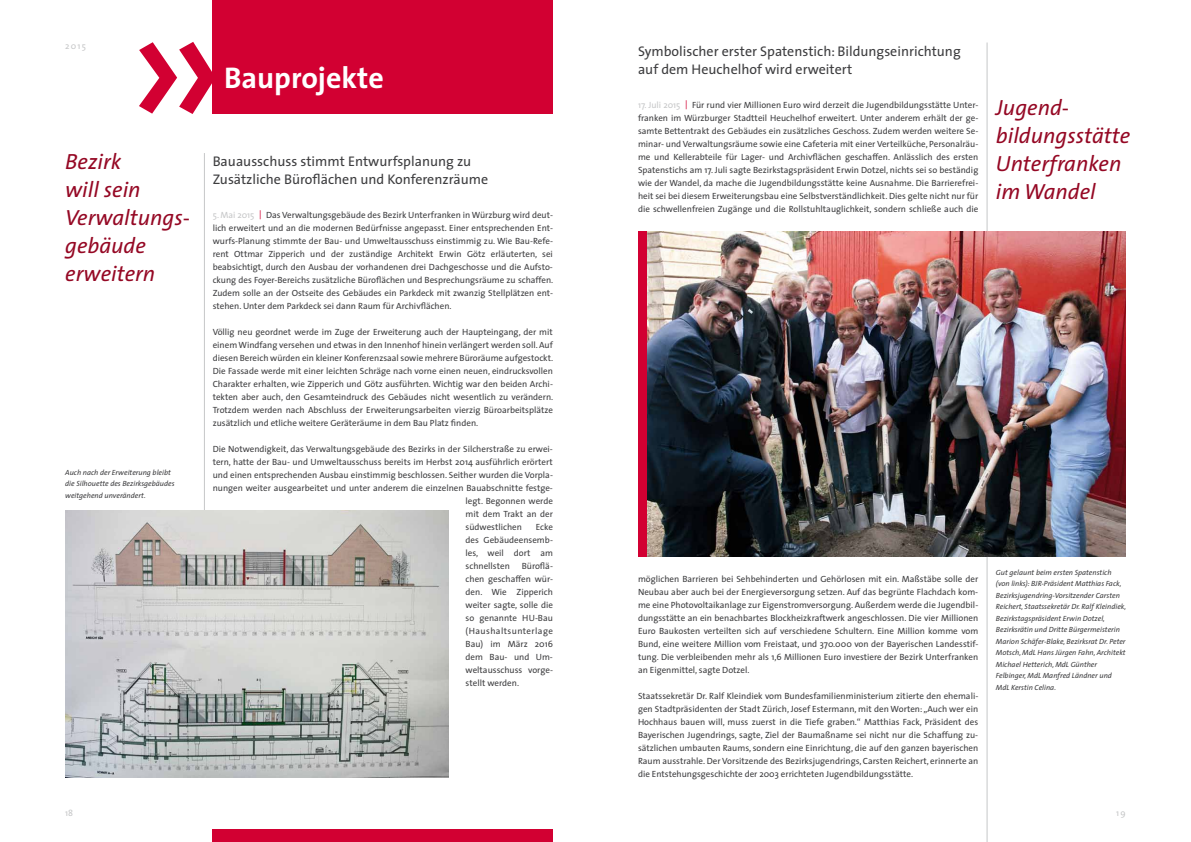
<style>
.page{position:relative;width:1191px;height:842px;background:#fff}
.page>*{position:absolute;margin:0;border:0;box-sizing:border-box;transform-origin:0 0}
.t1{font:700 30px "The Sans";color:#fff}
.t2{font:italic 22px/28px "The Sans";color:#950824}
.t3{font:14px/18px "The Sans";color:#3d3d3f}
.t4{font:9px/13px "The Sans";color:#3d3d3f;text-align:justify}
.t5{font:9px "The Sans";letter-spacing:.14em;color:#c6c7c8}
.t6{font:italic 7.5px/11.5px "The Sans";color:#3d3d3f}
.s1{color:#c6c7c8}
.s2{color:#d20032}
</style>
<div class="page">
<div style="left:213px;top:0;width:340px;height:114px;background:#d20032"></div>
<div style="left:213px;top:829px;width:340px;height:13px;background:#d20032"></div>
<svg style="left:139px;top:42px;width:74px;height:72px"></svg>
<hr style="left:204px;top:153px;width:1px;height:624px;background:#c6c7c8">
<hr style="left:986px;top:43px;width:1px;height:799px;background:#c6c7c8">
<img style="left:65px;top:511px;width:383px;height:266px">
<img style="left:646px;top:231px;width:479px;height:325px">
<div style="left:638px;top:231px;width:8px;height:325px;background:#d20032"></div>
<p class="t5" style="left:65px;top:38px;width:22px">2015</p>
<h2 class="t2" style="left:65px;top:147px;width:126px">Bezirk<br>will sein<br>Verwaltungs&shy;gebäude erweitern</h2>
<p class="t6" style="left:65px;top:466px;width:111px">Auch nach der Erweiterung bleibt die Silhouette des Bezirksgebäudes weitgehend unverändert.</p>
<h1 class="t1" style="left:224px;top:53px;width:161px">Bauprojekte</h1>
<h3 class="t3" style="left:213px;top:152px;width:277px">Bauausschuss stimmt Entwurfsplanung zu<br>Zusätzliche Büroflächen und Konferenzräume</h3>
<p class="t4" style="left:213px;top:208px;width:342px;text-align:left"><span class="s1">5. Mai 2015</span> <span class="s2">|</span> Das Verwaltungsgebäude des Bezirk Unterfranken in Würzburg wird deut&shy;lich erweitert und an die modernen Bedürfnisse angepasst. Einer entsprechenden Ent&shy;wurfs-Planung stimmte der Bau- und Umweltausschuss einstimmig zu. Wie Bau-Refe&shy;rent Ottmar Zipperich und der zuständige Architekt Erwin Götz erläuterten, sei beabsichtigt, durch den Ausbau der vorhandenen drei Dachgeschosse und die Aufsto&shy;ckung des Foyer-Bereichs zusätzliche Büroflächen und Besprechungsräume zu schaffen.<br>Zudem solle an der Ostseite des Gebäudes ein Parkdeck mit zwanzig Stellplätzen ent&shy;stehen. Unter dem Parkdeck sei dann Raum für Archivflächen.</p>
<p class="t4" style="left:213px;top:325px;width:342px">Völlig neu geordnet werde im Zuge der Erweiterung auch der Haupteingang, der mit einem Windfang versehen und etwas in den Innenhof hinein verlängert werden soll. Auf diesen Bereich würden ein kleiner Konferenzsaal sowie mehrere Büroräume aufgestockt.<br>Die Fassade werde mit einer leichten Schräge nach vorne einen neuen, eindrucksvollen Charakter erhalten, wie Zipperich und Götz ausführten. Wichtig war den beiden Archi&shy;tekten aber auch, den Gesamteindruck des Gebäudes nicht wesentlich zu verändern.<br>Trotzdem werden nach Abschluss der Erweiterungsarbeiten vierzig Büroarbeitsplätze zusätzlich und etliche weitere Geräteräume in dem Bau Platz finden.</p>
<p class="t4" style="left:213px;top:442px;width:342px">Die Notwendigkeit, das Verwaltungsgebäude des Bezirks in der Silcherstraße zu erwei-</p>
<p class="t4" style="left:213px;top:455px;width:342px">tern, hatte der Bau- und Umweltausschuss bereits im Herbst 2014 ausführlich erörtert</p>
<p class="t4" style="left:213px;top:468px;width:342px">und einen entsprechenden Ausbau einstimmig beschlossen. Seither wurden die Vorpla-</p>
<p class="t4" style="left:213px;top:481px;width:342px">nungen weiter ausgearbeitet und unter anderem die einzelnen Bauabschnitte festge-</p>
<p class="t4" style="left:465px;top:494px;width:89px">legt. Begonnen werde</p>
<p class="t4" style="left:465px;top:507px;width:89px">mit dem Trakt an der</p>
<p class="t4" style="left:465px;top:520px;width:58px">südwestlichen</p>
<p class="t4" style="left:465px;top:520px;width:89px;text-indent:70px">Ecke des Gebäudeensemb&shy;les, weil dort am schnellsten</p>
<p class="t4" style="left:465px;top:559px;width:89px;text-indent:56px">Büroflä&shy;chen geschaffen wür&shy;den. Wie Zipperich weiter sagte, solle die so genannte HU-Bau (Haushaltsunterlage Bau) im März 2016 dem Bau- und Um&shy;weltausschuss vorge&shy;stellt werden.</p>
<h3 class="t3" style="left:638px;top:41px;width:324px">Symbolischer erster Spatenstich: Bildungseinrichtung auf dem Heuchelhof wird erweitert</h3>
<p class="t4" style="left:638px;top:98px;width:342px"><span class="s1">17. Juli 2015</span> <span class="s2">|</span> Für rund vier Millionen Euro wird derzeit die Jugendbildungsstätte Unter&shy;franken im Würzburger Stadtteil Heuchelhof erweitert. Unter anderem erhält der ge&shy;samte Bettentrakt des Gebäudes ein zusätzliches Geschoss. Zudem werden weitere Se&shy;minar- und Verwaltungsräume sowie eine Cafeteria mit einer Verteilküche, Personalräu&shy;me und Kellerabteile für Lager- und Archivflächen geschaffen. Anlässlich des ersten Spatenstichs am 17. Juli sagte Bezirkstagspräsident Erwin Dotzel, nichts sei so beständig wie der Wandel, da mache die Jugendbildungsstätte keine Ausnahme. Die Barrierefrei&shy;heit sei bei diesem Erweiterungsbau eine Selbstverständlichkeit. Dies gelte nicht nur für die schwellenfreien Zugänge und die Rollstuhltauglichkeit, sondern schließe auch die</p>
<h2 class="t2" style="left:996px;top:92px;width:136px">Jugend&shy;bildungsstätte<br>Unterfranken im Wandel</h2>
<p class="t4" style="left:638px;top:572px;width:342px">möglichen Barrieren bei Sehbehinderten und Gehörlosen mit ein. Maßstäbe solle der Neubau aber auch bei der Energieversorgung setzen. Auf das begrünte Flachdach kom&shy;me eine Photovoltaikanlage zur Eigenstromversorgung. Außerdem werde die Jugendbil&shy;dungsstätte an ein benachbartes Blockheizkraftwerk angeschlossen. Die vier Millionen Euro Baukosten verteilten sich auf verschiedene Schultern. Eine Million komme vom Bund, eine weitere Million vom Freistaat, und 370.000 von der Bayerischen Landesstif&shy;tung. Die verbleibenden mehr als 1,6 Millionen Euro investiere der Bezirk Unterfranken an Eigenmittel, sagte Dotzel.</p>
<p class="t4" style="left:638px;top:689px;width:342px">Staatssekretär Dr. Ralf Kleindiek vom Bundesfamilienministerium zitierte den ehemali&shy;gen Stadtpräsidenten der Stadt Zürich, Josef Estermann, mit den Worten: „Auch wer ein Hochhaus bauen will, muss zuerst in die Tiefe graben.“ Matthias Fack, Präsident des Bayerischen Jugendrings, sagte, Ziel der Baumaßname sei nicht nur die Schaffung zu&shy;sätzlichen umbauten Raums, sondern eine Einrichtung, die auf den ganzen bayerischen Raum ausstrahle. Der Vorsitzende des Bezirksjugendrings, Carsten Reichert, erinnerte an die Entstehungsgeschichte der 2003 errichteten Jugendbildungsstätte.</p>
<p class="t6" style="left:996px;top:566px;width:132px">Gut gelaunt beim ersten Spatenstich (von links): BJR-Präsident Matthias Fack, Bezirksjugendring-Vorsitzender Carsten Reichert, Staatssekretär Dr. Ralf Kleindiek, Bezirkstagspräsident Erwin Dotzel, Bezirksrätin und Dritte Bürgermeisterin Marion Schäfer-Blake, Bezirksrat Dr. Peter Motsch, MdL Hans Jürgen Fahn, Architekt Michael Hetterich, MdL Günther Felbinger, MdL Manfred Ländner und MdL Kerstin Celina.</p>
<p class="t5" style="left:65px;top:805px;width:10px">18</p>
<p class="t5" style="left:1116px;top:805px;width:11px">19</p>
</div>
